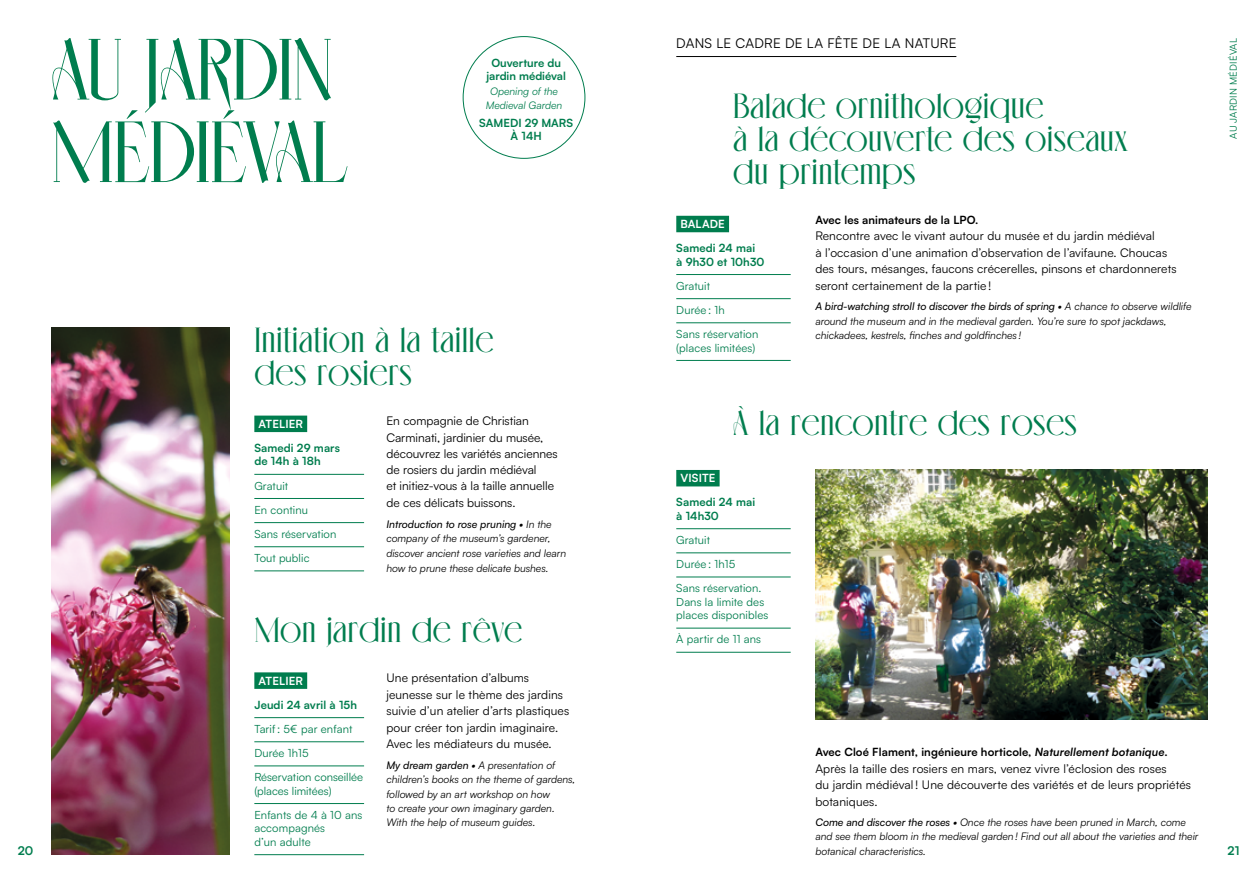
<style>
.page{position:relative;width:1259px;height:893px;background:#fff}
.page>*{position:absolute;margin:0;border:0;box-sizing:border-box;transform-origin:0 0}
.t1{font:87.6px/82.5px "Agne";letter-spacing:-.015em;color:#007d4e}
.t2{font:35.25px/33px "Agne";letter-spacing:.01em;color:#007d4e}
.t3{font:13.5px "Satoshi";letter-spacing:.02em;color:#000}
.t4{font:12px/16.5px "Satoshi";letter-spacing:.01em;color:#000}
.t5{font:700 12px "Satoshi";color:#007d4e}
.t6{font:11.25px/24.2px "Satoshi";letter-spacing:.01em;color:#007d4e}
.t7{font:700 11.25px/13.5px "Satoshi";letter-spacing:.01em;color:#007d4e}
.t8{font:700 11.25px "Satoshi";letter-spacing:.01em;color:#000}
.t9{font:700 11.25px "Satoshi";letter-spacing:.01em;color:#fff}
.t10{font:italic 10.5px/14.2px "Satoshi";color:#000}
.t11{font:italic 10.5px/14.2px "Satoshi";color:#007d4e;text-align:center}
.t12{font:9.75px "Satoshi";letter-spacing:.02em;color:#007d4e}
.s1{font-weight:500}
.s2{font-style:italic}
</style>
<div class="page">
<img style="left:51px;top:327px;width:179px;height:528px">
<div style="left:254px;top:416px;width:53px;height:16px;background:#007d4e"></div>
<hr style="left:254px;top:474px;width:110px;height:1px;background:#007d4e">
<hr style="left:254px;top:498px;width:110px;height:1px;background:#007d4e">
<hr style="left:254px;top:522px;width:110px;height:1px;background:#007d4e">
<hr style="left:254px;top:546px;width:110px;height:1px;background:#007d4e">
<hr style="left:254px;top:570px;width:110px;height:1px;background:#007d4e">
<div style="left:254px;top:672px;width:53px;height:17px;background:#007d4e"></div>
<hr style="left:254px;top:717px;width:110px;height:1px;background:#007d4e">
<hr style="left:254px;top:741px;width:110px;height:1px;background:#007d4e">
<hr style="left:254px;top:765px;width:110px;height:1px;background:#007d4e">
<hr style="left:254px;top:803px;width:110px;height:1px;background:#007d4e">
<hr style="left:254px;top:854px;width:110px;height:1px;background:#007d4e">
<div style="left:676px;top:216px;width:53px;height:16px;background:#007d4e"></div>
<hr style="left:676px;top:274px;width:114px;height:1px;background:#007d4e">
<hr style="left:676px;top:298px;width:114px;height:1px;background:#007d4e">
<hr style="left:676px;top:322px;width:114px;height:1px;background:#007d4e">
<hr style="left:676px;top:360px;width:114px;height:1px;background:#007d4e">
<div style="left:676px;top:470px;width:43px;height:16px;background:#007d4e"></div>
<hr style="left:676px;top:528px;width:114px;height:1px;background:#007d4e">
<hr style="left:676px;top:552px;width:114px;height:1px;background:#007d4e">
<hr style="left:676px;top:577px;width:114px;height:1px;background:#007d4e">
<hr style="left:676px;top:628px;width:114px;height:1px;background:#007d4e">
<hr style="left:676px;top:652px;width:114px;height:1px;background:#007d4e">
<hr style="left:676px;top:56px;width:280px;height:1px;background:#000">
<img style="left:815px;top:470px;width:393px;height:249px">
<h1 class="t1" style="left:51px;top:29px;width:298px">AU JARDIN<br>MÉDIÉVAL</h1>
<p class="t7" style="left:486px;top:55px;width:81px;text-align:center">Ouverture du jardin médiéval</p>
<p class="t11" style="left:486px;top:83px;width:78px">Opening of the<br>Medieval Garden</p>
<p class="t7" style="left:479px;top:115px;width:96px;text-align:center">SAMEDI 29 MARS<br>À 14H</p>
<h2 class="t2" style="left:254px;top:324px;width:241px">Initiation à la taille des rosiers</h2>
<p class="t9" style="left:259px;top:416px;width:46px">ATELIER</p>
<p class="t7" style="left:254px;top:440px;width:87px">Samedi 29 mars de 14h à 18h</p>
<p class="t6" style="left:254px;top:473px;width:84px">Gratuit<br>En continu<br>Sans réservation<br>Tout public</p>
<p class="t4" style="left:386px;top:412px;width:173px">En compagnie de Christian<br>Carminati, jardinier du musée, découvrez les variétés anciennes de rosiers du jardin médiéval<br>et initiez-vous à la taille annuelle de ces délicats buissons.</p>
<p class="t10" style="left:386px;top:516px;width:181px;line-height:14.7px"><span class="s1">Introduction to rose pruning •</span> In the company of the museum’s gardener, discover ancient rose varieties and learn how to prune these delicate bushes.</p>
<h2 class="t2" style="left:254px;top:613px;width:270px">Mon jardin de rêve</h2>
<p class="t3" style="left:676px;top:34px;width:282px">DANS LE CADRE DE LA FÊTE DE LA NATURE</p>
<h2 class="t2" style="left:733px;top:89px;width:396px">Balade ornithologique<br>à la découverte des oiseaux du printemps</h2>
<p class="t9" style="left:680px;top:216px;width:46px">BALADE</p>
<p class="t7" style="left:676px;top:241px;width:90px">Samedi 24 mai<br>à 9h30 et 10h30</p>
<p class="t6" style="left:676px;top:273px;width:84px">Gratuit<br>Durée : 1h<br>Sans réservation</p>
<p class="t6" style="left:676px;top:335px;width:80px">(places limitées)</p>
<p class="t8" style="left:815px;top:211px;width:165px">Avec les animateurs de la LPO.</p>
<p class="t4" style="left:815px;top:227px;width:363px">Rencontre avec le vivant autour du musée et du jardin médiéval<br>à l’occasion d’une animation d’observation de l’avifaune. Choucas des tours, mésanges, faucons crécerelles, pinsons et chardonnerets seront certainement de la partie !</p>
<p class="t10" style="left:815px;top:299px;width:378px"><span class="s1">A bird-watching stroll to discover the birds of spring •</span> A chance to observe wildlife around the museum and in the medieval garden. You’re sure to spot jackdaws, chickadees, kestrels, finches and goldfinches !</p>
<h2 class="t2" style="left:733px;top:407px;width:345px">À la rencontre des roses</h2>
<p class="t9" style="left:680px;top:470px;width:36px">VISITE</p>
<p class="t7" style="left:676px;top:495px;width:80px">Samedi 24 mai à 14h30</p>
<p class="t6" style="left:676px;top:527px;width:87px">Gratuit<br>Durée : 1h15<br>Sans réservation.</p>
<p class="t6" style="left:676px;top:594px;width:93px;line-height:13.5px">Dans la limite des places disponibles</p>
<p class="t6" style="left:676px;top:627px;width:86px">À partir de 11 ans</p>
<p class="t12" style="left:1226px;top:139px;width:102px;rotate:-90deg">AU JARDIN MÉDIÉVAL</p>
<p class="t4" style="left:386px;top:669px;width:184px">Une présentation d’albums jeunesse sur le thème des jardins suivie d’un atelier d’arts plastiques pour créer ton jardin imaginaire.<br>Avec les médiateurs du musée.</p>
<p class="t10" style="left:386px;top:758px;width:190px"><span class="s1">My dream garden •</span> A presentation of children’s books on the theme of gardens, followed by an art workshop on how<br>to create your own imaginary garden.<br>With the help of museum guides.</p>
<p class="t9" style="left:259px;top:672px;width:46px">ATELIER</p>
<p class="t7" style="left:254px;top:697px;width:104px">Jeudi 24 avril à 15h</p>
<p class="t6" style="left:254px;top:716px;width:110px">Tarif: 5€ par enfant<br>Durée 1h15<br>Réservation conseillée</p>
<p class="t6" style="left:254px;top:778px;width:110px">(places limitées)<br>Enfants de 4 à 10 ans</p>
<p class="t6" style="left:254px;top:821px;width:72px;line-height:13.5px">accompagnés d’un adulte</p>
<p class="t8" style="left:815px;top:744px;width:354px">Avec Cloé Flament, ingénieure horticole, <span class="s2">Naturellement botanique</span>.</p>
<p class="t4" style="left:815px;top:759px;width:377px">Après la taille des rosiers en mars, venez vivre l’éclosion des roses<br>du jardin médiéval ! Une découverte des variétés et de leurs propriétés botaniques.</p>
<p class="t10" style="left:815px;top:815px;width:384px"><span class="s1">Come and discover the roses •</span> Once the roses have been pruned in March, come and see them bloom in the medieval garden! Find out all about the varieties and their botanical characteristics.</p>
<p class="t5" style="left:18px;top:842px;width:17px">20</p>
<p class="t5" style="left:1227px;top:842px;width:13px">21</p>
</div>
